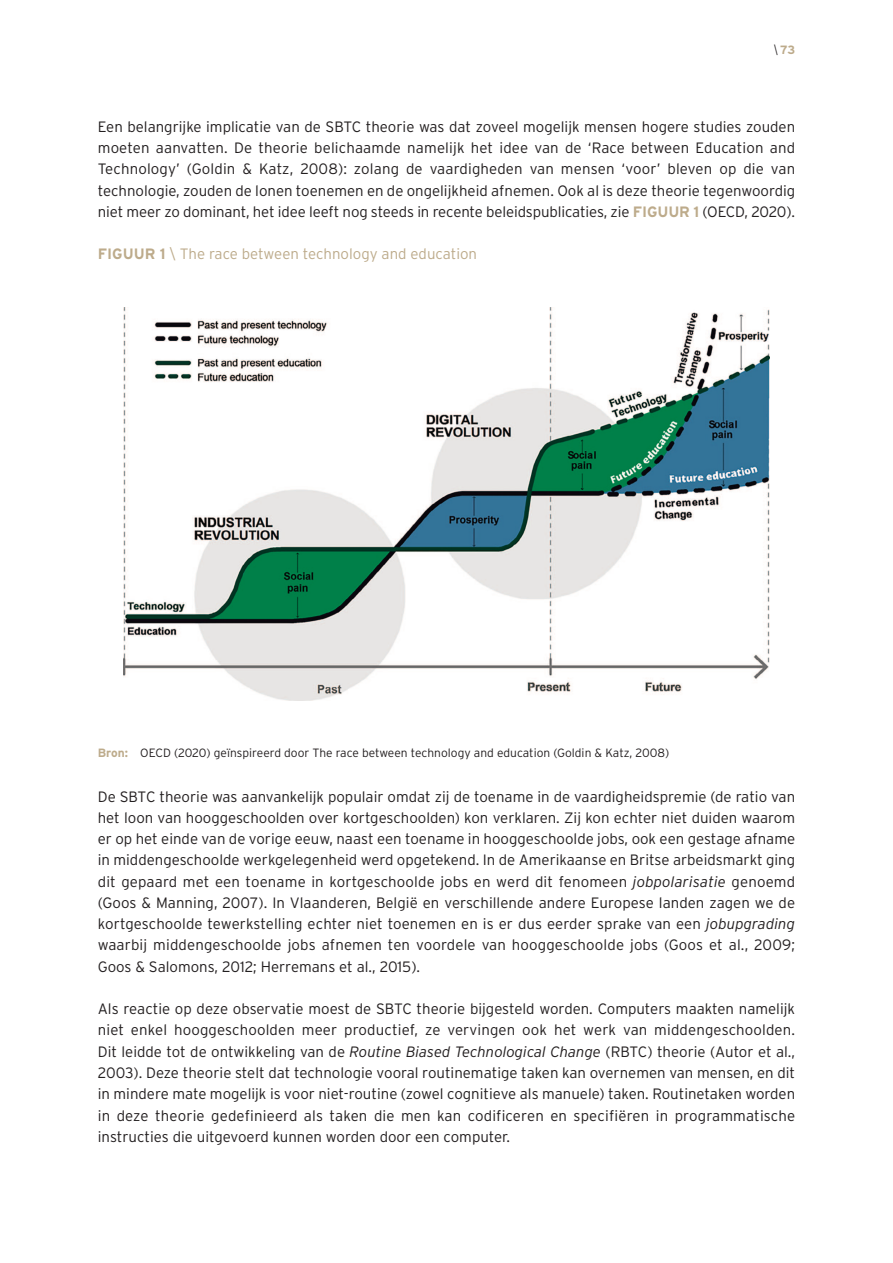
<style>
.page{position:relative;width:893px;height:1263px;background:#fff}
.page>*{position:absolute;margin:0;border:0;box-sizing:border-box;transform-origin:0 0}
.t1{font:300 15px/21.3px "Interstate";color:#231f20;text-align:justify}
.t2{font:300 15px "Interstate";color:#bdab8b}
.t3{font:300 12px "Interstate";color:#231f20}
.t4{font:700 12px "Interstate";color:#bdab8b}
.s1{font-family:"Interstate Condensed";font-weight:300;color:#231f20}
.s2{font-weight:700;color:#bdab8b}
.s3{font-weight:700}
.s4{font-style:italic}
</style>
<div class="page">
<img style="left:123px;top:308px;width:647px;height:392px">
<p class="t4" style="left:774px;top:45px;width:23px"><span class="s1">\</span> 73</p>
<p class="t1" style="left:98px;top:117px;width:699px">Een belangrijke implicatie van de SBTC theorie was dat zoveel mogelijk mensen hogere studies zouden moeten aanvatten. De theorie belichaamde namelijk het idee van de ‘Race between Education and Technology’ (Goldin &amp; Katz, 2008): zolang de vaardigheden van mensen ‘voor’ bleven op die van technologie, zouden de lonen toenemen en de ongelijkheid afnemen. Ook al is deze theorie tegenwoordig niet meer zo dominant, het idee leeft nog steeds in recente beleidspublicaties, zie <span class="s2">FIGUUR 1</span> (OECD, 2020).</p>
<p class="t2" style="left:98px;top:248px;width:381px"><span class="s3">FIGUUR 1</span> \ The race between technology and education</p>
<p class="t3" style="left:98px;top:748px;width:573px"><span class="s2">Bron:</span> OECD (2020) geïnspireerd door The race between technology and education (Goldin &amp; Katz, 2008)</p>
<p class="t1" style="left:98px;top:787px;width:699px">De SBTC theorie was aanvankelijk populair omdat zij de toename in de vaardigheidspremie (de ratio van het loon van hooggeschoolden over kortgeschoolden) kon verklaren. Zij kon echter niet duiden waarom er op het einde van de vorige eeuw, naast een toename in hooggeschoolde jobs, ook een gestage afname in middengeschoolde werkgelegenheid werd opgetekend. In de Amerikaanse en Britse arbeidsmarkt ging dit gepaard met een toename in kortgeschoolde jobs en werd dit fenomeen <span class="s4">jobpolarisatie</span> genoemd (Goos &amp; Manning, 2007). In Vlaanderen, België en verschillende andere Europese landen zagen we de kortgeschoolde tewerkstelling echter niet toenemen en is er dus eerder sprake van een <span class="s4">jobupgrading </span>waarbij middengeschoolde jobs afnemen ten voordele van hooggeschoolde jobs (Goos et al., 2009; Goos &amp; Salomons, 2012; Herremans et al., 2015).</p>
<p class="t1" style="left:98px;top:999px;width:699px">Als reactie op deze observatie moest de SBTC theorie bijgesteld worden. Computers maakten namelijk niet enkel hooggeschoolden meer productief, ze vervingen ook het werk van middengeschoolden.<br>Dit leidde tot de ontwikkeling van de <span class="s4">Routine Biased Technological Change</span> (RBTC) theorie (Autor et al., 2003). Deze theorie stelt dat technologie vooral routinematige taken kan overnemen van mensen, en dit in mindere mate mogelijk is voor niet-routine (zowel cognitieve als manuele) taken. Routinetaken worden in deze theorie gedefinieerd als taken die men kan codificeren en specifiëren in programmatische instructies die uitgevoerd kunnen worden door een computer.</p>
</div>
